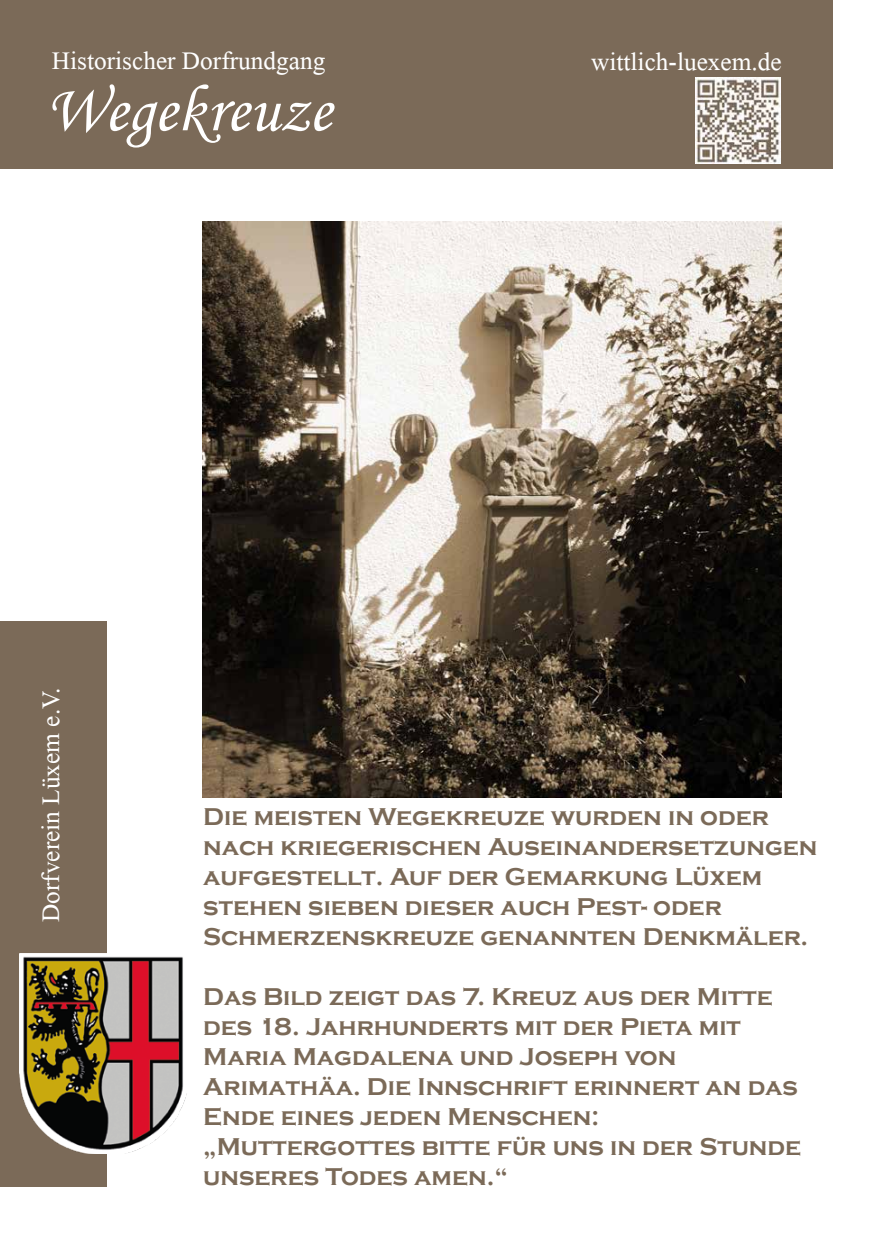
<style>
.page{position:relative;width:886px;height:1241px;background:#fff}
.page>*{position:absolute;margin:0;border:0;box-sizing:border-box;transform-origin:0 0}
.t1{font:66.75px "Monotype Corsiva";color:#fff}
.t2{font:37.75px "Microsoft Himalaya";color:#fff}
.t3{font:700 25px/30px "Copperplate Gothic";color:#7b6a58}
</style>
<div class="page">
<div style="left:0;top:0;width:833px;height:169px;background:#7b6a58"></div>
<div style="left:0;top:621px;width:106px;height:565px;background:#7b6a58"></div>
<img style="left:19px;top:953px;width:168px;height:200px">
<img style="left:203px;top:222px;width:578px;height:575px">
<img style="left:695px;top:78px;width:85px;height:85px">
<h2 class="t2" style="left:52px;top:34px;width:275px">Historischer Dorfrundgang</h2>
<h1 class="t1" style="left:46px;top:69px;width:287px">Wegekreuze</h1>
<h2 class="t2" style="left:591px;top:35px;width:192px">wittlich-luexem.de</h2>
<h2 class="t2" style="left:24px;top:922px;width:236px;rotate:-90deg">Dorfverein Lüxem e.V.</h2>
<p class="t3" style="left:203px;top:801px;width:616px">Die meisten Wegekreuze wurden in oder nach kriegerischen Auseinandersetzungen aufgestellt. Auf der Gemarkung Lüxem stehen sieben dieser auch Pest- oder Schmerzenskreuze genannten Denkmäler.</p>
<p class="t3" style="left:203px;top:981px;width:599px">Das Bild zeigt das 7. Kreuz aus der Mitte des 18. Jahrhunderts mit der Pieta mit Maria Magdalena und Joseph von Arimathäa. Die Innschrift erinnert an das Ende eines jeden Menschen: „Muttergottes bitte für uns in der Stunde unseres Todes amen.“</p>
</div>
